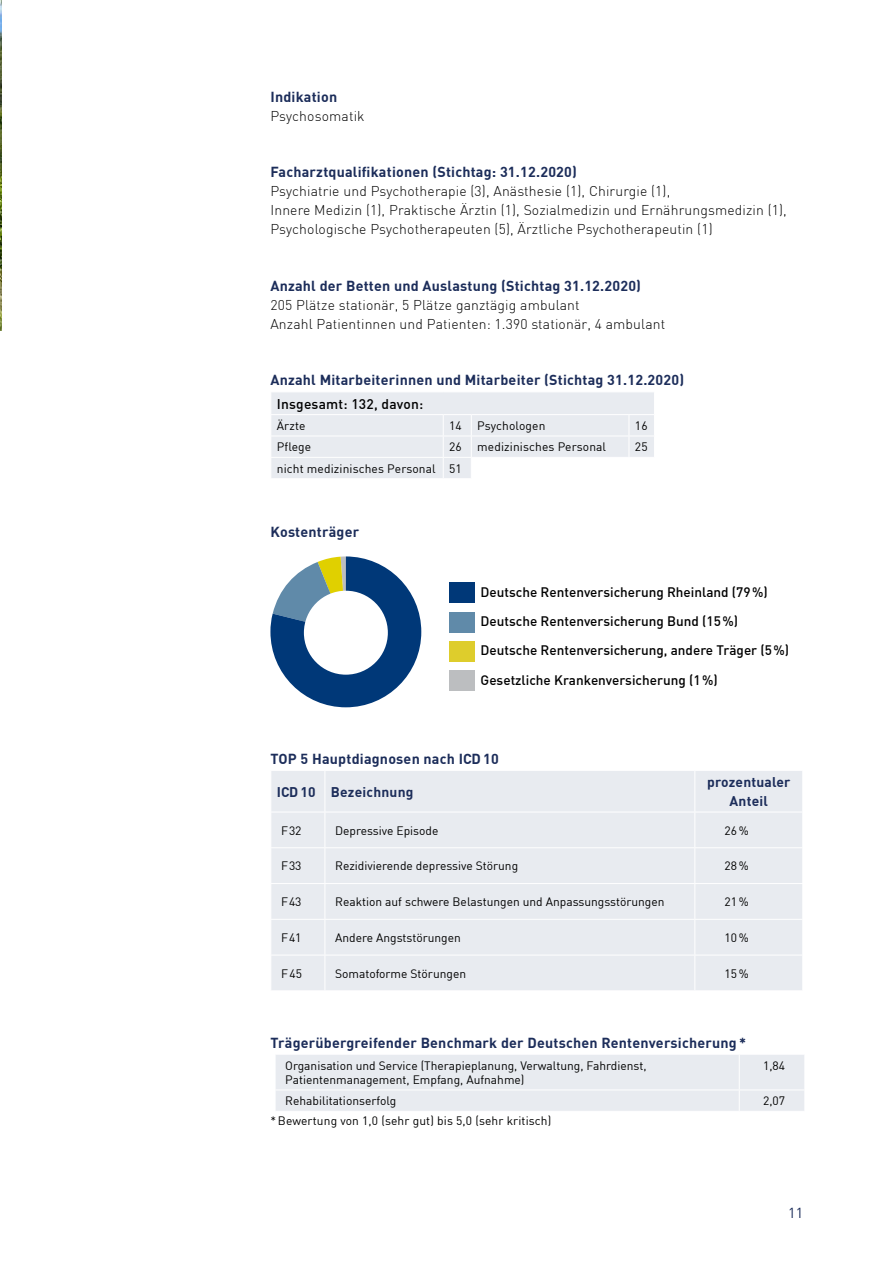
<style>
.page{position:relative;width:893px;height:1263px;background:#fff}
.page>*{position:absolute;margin:0;border:0;box-sizing:border-box;transform-origin:0 0}
.t1{font:700 14.25px "DIN";letter-spacing:.015em;color:#1c2d5a}
.t2{font:14.25px "DIN";color:#1c2d5a}
.t3{font:300 13.95px/18.9px "DIN";letter-spacing:.01em;color:#000}
.t4{font:700 13.8px/18.9px "DIN";letter-spacing:.015em;color:#1c2d5a;text-align:center}
.t5{font:500 13.8px "DIN";letter-spacing:.015em;color:#000}
.t6{font:500 13.5px/29.1px "DIN";color:#000}
.t7{font:12px/14.4px "DIN";color:#000}
</style>
<div class="page">
<img style="left:0;top:0;width:1px;height:331px">
<svg style="left:271px;top:392px;width:383px;height:86px"></svg>
<div style="left:271px;top:771px;width:531px;height:219px;background:#e8ebf0"></div>
<hr style="left:325px;top:771px;width:1px;height:41px;background:#fff">
<hr style="left:694px;top:771px;width:1px;height:41px;background:#fff">
<hr style="left:270px;top:812px;width:55px;height:1px;background:#fff">
<hr style="left:325px;top:812px;width:370px;height:1px;background:#fff">
<hr style="left:325px;top:812px;width:1px;height:35px;background:#fff">
<hr style="left:695px;top:812px;width:108px;height:1px;background:#fff">
<hr style="left:694px;top:812px;width:1px;height:35px;background:#fff">
<hr style="left:270px;top:847px;width:55px;height:1px;background:#fff">
<hr style="left:325px;top:847px;width:370px;height:1px;background:#fff">
<hr style="left:325px;top:848px;width:1px;height:35px;background:#fff">
<hr style="left:695px;top:847px;width:108px;height:1px;background:#fff">
<hr style="left:694px;top:848px;width:1px;height:35px;background:#fff">
<hr style="left:270px;top:883px;width:55px;height:1px;background:#fff">
<hr style="left:325px;top:883px;width:370px;height:1px;background:#fff">
<hr style="left:325px;top:884px;width:1px;height:35px;background:#fff">
<hr style="left:695px;top:883px;width:108px;height:1px;background:#fff">
<hr style="left:694px;top:884px;width:1px;height:35px;background:#fff">
<hr style="left:270px;top:919px;width:55px;height:1px;background:#fff">
<hr style="left:325px;top:919px;width:370px;height:1px;background:#fff">
<hr style="left:325px;top:920px;width:1px;height:35px;background:#fff">
<hr style="left:695px;top:919px;width:108px;height:1px;background:#fff">
<hr style="left:694px;top:920px;width:1px;height:35px;background:#fff">
<hr style="left:270px;top:955px;width:55px;height:1px;background:#fff">
<hr style="left:325px;top:955px;width:370px;height:1px;background:#fff">
<hr style="left:325px;top:955px;width:1px;height:35px;background:#fff">
<hr style="left:695px;top:955px;width:108px;height:1px;background:#fff">
<hr style="left:694px;top:955px;width:1px;height:35px;background:#fff">
<div style="left:276px;top:1055px;width:528px;height:56px;background:#e8ebf0"></div>
<div style="left:449px;top:583px;width:25px;height:20px;background:#003878"></div>
<div style="left:449px;top:612px;width:25px;height:20px;background:#608aa9"></div>
<div style="left:449px;top:641px;width:25px;height:20px;background:#decd2c"></div>
<div style="left:449px;top:671px;width:25px;height:20px;background:#bcbec0"></div>
<svg style="left:270px;top:556px;width:151px;height:151px"></svg>
<div style="left:304px;top:591px;width:84px;height:84px;background:#fff;border-radius:50%"></div>
<p class="t1" style="left:270px;top:87px;width:68px">Indikation</p>
<p class="t3" style="left:270px;top:106px;width:96px">Psychosomatik</p>
<p class="t1" style="left:270px;top:163px;width:308px">Facharztqualifikationen (Stichtag: 31.12.2020)</p>
<p class="t3" style="left:270px;top:182px;width:518px">Psychiatrie und Psychotherapie (3), Anästhesie (1), Chirurgie (1),<br>Innere Medizin (1), Praktische Ärztin (1), Sozialmedizin und Ernährungsmedizin (1),<br>Psychologische Psychotherapeuten (5), Ärztliche Psychotherapeutin (1)</p>
<p class="t1" style="left:270px;top:276px;width:372px">Anzahl der Betten und Auslastung (Stichtag 31.12.2020)</p>
<p class="t3" style="left:270px;top:295px;width:396px">205 Plätze stationär, 5 Plätze ganztägig ambulant<br>Anzahl Patientinnen und Patienten: 1.390 stationär, 4 ambulant</p>
<p class="t1" style="left:270px;top:371px;width:415px">Anzahl Mitarbeiterinnen und Mitarbeiter (Stichtag 31.12.2020)</p>
<p class="t5" style="left:277px;top:395px;width:148px">Insgesamt: 132, davon:</p>
<p class="t7" style="left:277px;top:418px;width:30px">Ärzte</p>
<p class="t7" style="left:449px;top:418px;width:14px">14</p>
<p class="t7" style="left:477px;top:418px;width:70px">Psychologen</p>
<p class="t7" style="left:635px;top:418px;width:14px">16</p>
<p class="t7" style="left:277px;top:440px;width:36px">Pflege</p>
<p class="t7" style="left:449px;top:440px;width:14px">26</p>
<p class="t7" style="left:477px;top:440px;width:130px">medizinisches Personal</p>
<p class="t7" style="left:635px;top:440px;width:14px">25</p>
<p class="t7" style="left:277px;top:461px;width:187px">nicht medizinisches Personal 51</p>
<p class="t1" style="left:270px;top:522px;width:90px">Kostenträger</p>
<p class="t6" style="left:481px;top:577px;width:310px">Deutsche Rentenversicherung Rheinland (79%)<br>Deutsche Rentenversicherung Bund (15%)<br>Deutsche Rentenversicherung, andere Träger (5%)</p>
<p class="t6" style="left:481px;top:665px;width:239px">Gesetzliche Krankenversicherung (1%)</p>
<p class="t1" style="left:270px;top:749px;width:230px">TOP 5 Hauptdiagnosen nach ICD10</p>
<p class="t4" style="left:277px;top:781px;width:138px">ICD10 Bezeichnung</p>
<p class="t4" style="left:707px;top:772px;width:85px">prozentualer<br>Anteil</p>
<p class="t7" style="left:281px;top:823px;width:22px">F32</p>
<p class="t7" style="left:335px;top:823px;width:105px">Depressive Episode</p>
<p class="t7" style="left:725px;top:823px;width:26px">26%</p>
<p class="t7" style="left:281px;top:858px;width:22px">F33</p>
<p class="t7" style="left:335px;top:858px;width:184px">Rezidivierende depressive Störung</p>
<p class="t7" style="left:725px;top:858px;width:26px">28%</p>
<p class="t7" style="left:281px;top:894px;width:22px">F43</p>
<p class="t7" style="left:335px;top:894px;width:331px">Reaktion auf schwere Belastungen und Anpassungsstörungen</p>
<p class="t7" style="left:725px;top:894px;width:26px">21%</p>
<p class="t7" style="left:281px;top:930px;width:22px">F41</p>
<p class="t7" style="left:335px;top:930px;width:127px">Andere Angststörungen</p>
<p class="t7" style="left:725px;top:930px;width:26px">10%</p>
<p class="t7" style="left:281px;top:966px;width:22px">F45</p>
<p class="t7" style="left:335px;top:966px;width:132px">Somatoforme Störungen</p>
<p class="t7" style="left:725px;top:966px;width:26px">15%</p>
<p class="t1" style="left:270px;top:1033px;width:477px">Trägerübergreifender Benchmark der Deutschen Rentenversicherung *</p>
<p class="t7" style="left:285px;top:1058px;width:363px">Organisation und Service (Therapieplanung, Verwaltung, Fahrdienst,<br>Patientenmanagement, Empfang, Aufnahme)</p>
<p class="t7" style="left:763px;top:1058px;width:23px">1,84</p>
<p class="t7" style="left:285px;top:1093px;width:113px">Rehabilitationserfolg</p>
<p class="t7" style="left:763px;top:1093px;width:23px">2,07</p>
<p class="t7" style="left:270px;top:1113px;width:282px">*Bewertung von 1,0 (sehr gut) bis 5,0 (sehr kritisch)</p>
<p class="t2" style="left:788px;top:1204px;width:17px">11</p>
</div>
